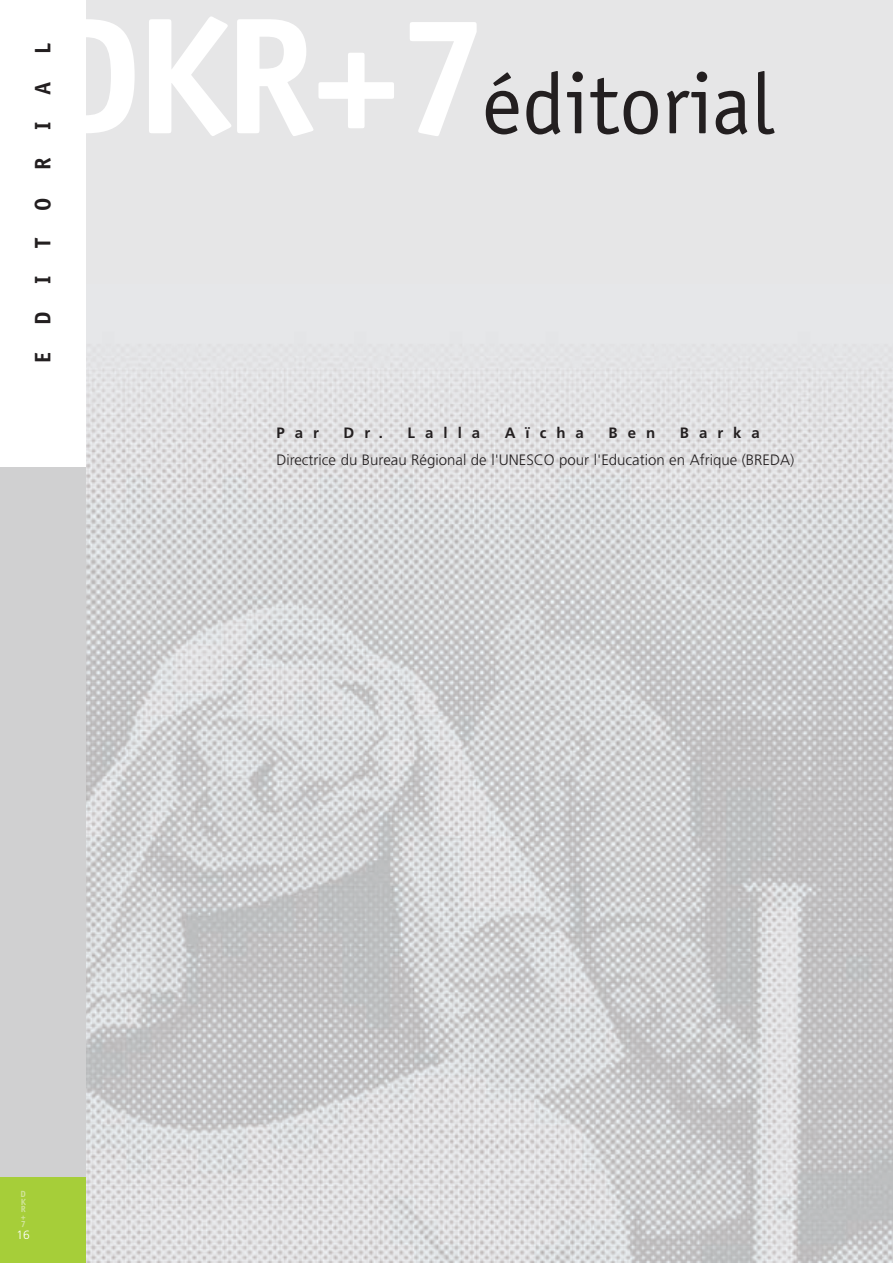
<style>
.page{position:relative;width:893px;height:1263px;background:#e6e6e7}
.page>*{position:absolute;margin:0;border:0;box-sizing:border-box;transform-origin:0 0}
.t1{font:86.1px "Officina Sans";color:#231f20}
.t2{font:700 22.5px "Officina Sans";letter-spacing:1.225em;color:#231f20}
.t3{font:300 15px "Frutiger";color:#231f20}
.t4{font:700 15px "Frutiger";letter-spacing:.665em;color:#231f20}
.t5{font:300 12px "Frutiger";color:#fff}
.t6{font:700 9px/7.5px "Officina Sans";color:#d0e39a;text-align:justify}
.s1{font-weight:700;font-size:166.5px;color:#fff}
</style>
<div class="page">
<img style="left:85px;top:285px;width:808px;height:978px">
<div style="left:0;top:0;width:85px;height:1263px;background:#fff"></div>
<div style="left:0;top:468px;width:85px;height:795px;background:#d0d0d1"></div>
<div style="left:0;top:1178px;width:85px;height:85px;background:#a6ce39"></div>
<h1 class="t1" style="left:43px;top:71px;width:733px"><span class="s1">DKR+7</span>éditorial</h1>
<h2 class="t2" style="left:34px;top:363px;width:322px;rotate:-90deg">EDITORIAL</h2>
<p class="t4" style="left:276px;top:426px;width:44px">Par</p>
<p class="t4" style="left:343px;top:426px;width:138px">Dr. Lalla</p>
<p class="t4" style="left:505px;top:426px;width:81px">Aïcha</p>
<p class="t4" style="left:608px;top:426px;width:48px">Ben</p>
<p class="t4" style="left:680px;top:426px;width:82px">Barka</p>
<p class="t3" style="left:276px;top:453px;width:519px">Directrice du Bureau Régional de l'UNESCO pour l'Education en Afrique (BREDA)</p>
<p class="t6" style="left:21px;top:1191px;width:7px">D K R + 7</p>
<p class="t5" style="left:17px;top:1230px;width:15px">16</p>
</div>
